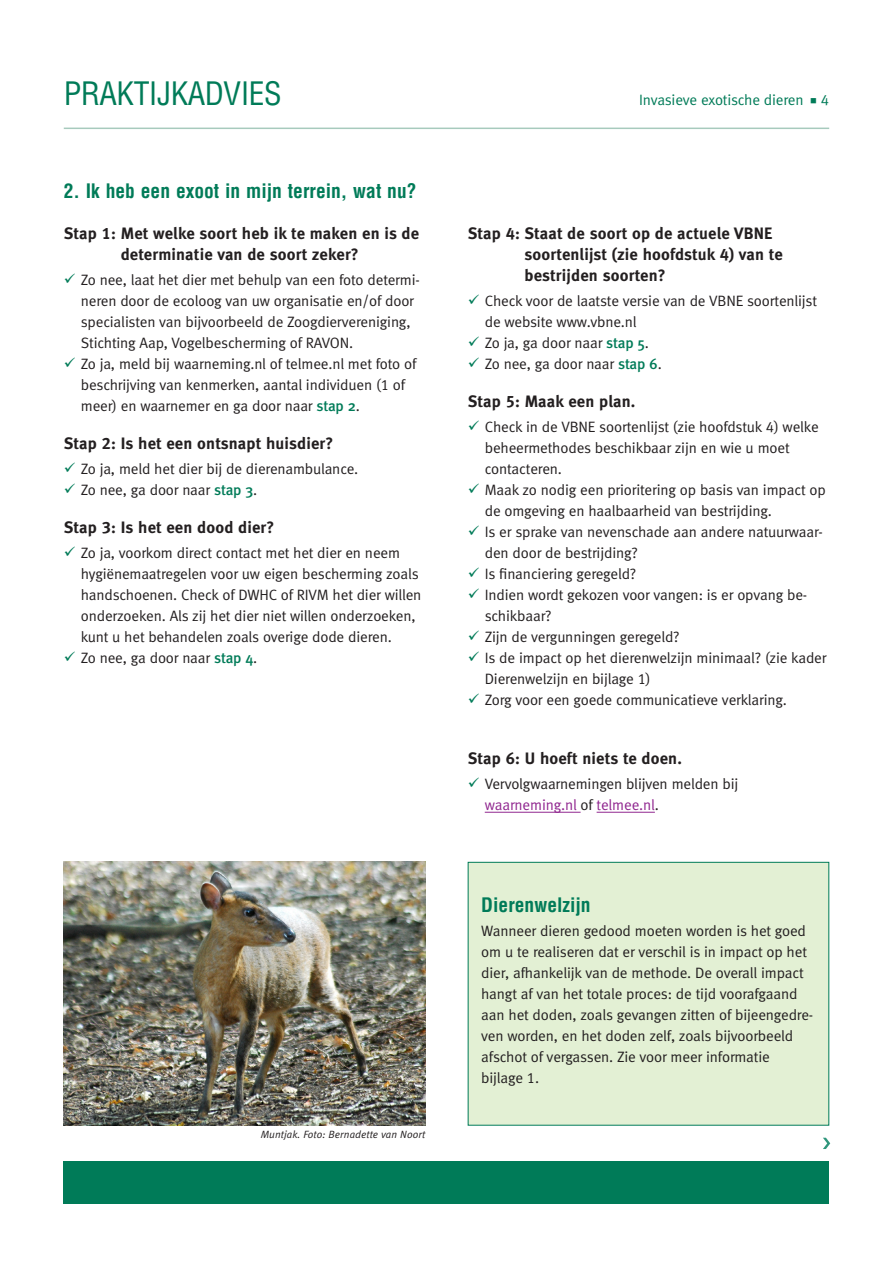
<style>
.page{position:relative;width:893px;height:1263px;background:#fff}
.page>*{position:absolute;margin:0;border:0;box-sizing:border-box;transform-origin:0 0}
.t1{font:condensed 31.5px "Helvetica";letter-spacing:-.015em;color:#007b58}
.tussenkop{font:700 condensed 19.5px "Helvetica";color:#007b58}
.zwart_kopje{font:16.5px/21px "Meta Bold LF";letter-spacing:.01em;color:#231f20;text-align:center}
.brood{font:15px/21px "Meta Normal LF";letter-spacing:-.01em;color:#231f20}
.header_groen{font:15px "Meta Normal LF";letter-spacing:-.015em;color:#007b58}
.fotobijschrift{font:italic 10.5px "Meta Normal LF";letter-spacing:.01em;color:#231f20}
.s1{font-family:"Meta";font-weight:500;color:#007b58}
.s2{color:#90268f}
</style>
<div class="page">
<hr style="left:64px;top:128px;width:765px;height:1px;background:#a7cabd">
<div style="left:64px;top:1161px;width:765px;height:42px;background:#007b58"></div>
<hr style="left:485px;top:812px;width:96px;height:1px;background:#90268f">
<hr style="left:597px;top:812px;width:58px;height:1px;background:#90268f">
<div style="left:468px;top:862px;width:361px;height:263px;background:#e3f0d4"></div>
<img style="left:64px;top:862px;width:361px;height:263px">
<svg style="left:823px;top:1138px;width:7px;height:11px"></svg>
<h1 class="t1" style="left:64px;top:74px;width:219px">PRAKTIJKADVIES</h1>
<p class="tussenkop" style="left:64px;top:179px;width:354px">2. Ik heb een exoot in mijn terrein, wat nu?</p>
<p class="zwart_kopje" style="left:64px;top:222px;width:357px">Stap 1: Met welke soort heb ik te maken en is de determinatie van de soort zeker?</p>
<p class="brood" style="left:81px;top:269px;width:341px">Zo nee, laat het dier met behulp van een foto determi&shy;neren door de ecoloog van uw organisatie en/of door specialisten van bijvoorbeeld de Zoogdiervereniging, Stichting Aap, Vogelbescherming of RAVON.</p>
<p class="brood" style="left:81px;top:353px;width:337px">Zo ja, meld bij waarneming.nl of telmee.nl met foto of beschrijving van kenmerken, aantal individuen (1 of meer) en waarnemer en ga door naar <span class="s1">stap 2</span>.</p>
<p class="zwart_kopje" style="left:64px;top:432px;width:271px">Stap 2: Is het een ontsnapt huisdier?</p>
<p class="brood" style="left:81px;top:458px;width:279px">Zo ja, meld het dier bij de dierenambulance.</p>
<p class="brood" style="left:81px;top:479px;width:178px">Zo nee, ga door naar <span class="s1">stap 3</span>.</p>
<p class="zwart_kopje" style="left:64px;top:516px;width:212px">Stap 3: Is het een dood dier?</p>
<p class="brood" style="left:81px;top:542px;width:342px">Zo ja, voorkom direct contact met het dier en neem hygiënemaatregelen voor uw eigen bescherming zoals handschoenen. Check of DWHC of RIVM het dier willen onderzoeken. Als zij het dier niet willen onderzoeken, kunt u het behandelen zoals overige dode dieren.</p>
<p class="brood" style="left:81px;top:647px;width:178px">Zo nee, ga door naar <span class="s1">stap 4</span>.</p>
<p class="fotobijschrift" style="left:261px;top:1128px;width:166px">Muntjak. Foto: Bernadette van Noort</p>
<p class="header_groen" style="left:639px;top:91px;width:192px">Invasieve exotische dieren ■ 4</p>
<p class="zwart_kopje" style="left:524px;top:222px;width:260px;text-align:left;text-indent:-57px">Stap 4: Staat de soort op de actuele VBNE soortenlijst (zie hoofdstuk 4) van te bestrijden soorten?</p>
<p class="brood" style="left:485px;top:290px;width:334px">Check voor de laatste versie van de VBNE soortenlijst de website www.vbne.nl</p>
<p class="brood" style="left:485px;top:332px;width:166px">Zo ja, ga door naar <span class="s1">stap 5</span>.</p>
<p class="brood" style="left:485px;top:353px;width:179px">Zo nee, ga door naar <span class="s1">stap 6</span>.</p>
<p class="zwart_kopje" style="left:468px;top:390px;width:169px">Stap 5: Maak een plan.</p>
<p class="brood" style="left:485px;top:416px;width:335px">Check in de VBNE soortenlijst (zie hoofdstuk 4) welke beheermethodes beschikbaar zijn en wie u moet contacteren.</p>
<p class="brood" style="left:485px;top:479px;width:343px">Maak zo nodig een prioritering op basis van impact op de omgeving en haalbaarheid van bestrijding.</p>
<p class="brood" style="left:485px;top:521px;width:340px">Is er sprake van nevenschade aan andere natuurwaar&shy;den door de bestrijding?</p>
<p class="brood" style="left:485px;top:563px;width:153px">Is financiering geregeld?</p>
<p class="brood" style="left:485px;top:584px;width:324px">Indien wordt gekozen voor vangen: is er opvang be&shy;schikbaar?</p>
<p class="brood" style="left:485px;top:626px;width:196px">Zijn de vergunningen geregeld?</p>
<p class="brood" style="left:485px;top:647px;width:343px">Is de impact op het dierenwelzijn minimaal? (zie kader<br>Dierenwelzijn en bijlage 1)</p>
<p class="brood" style="left:485px;top:689px;width:304px">Zorg voor een goede communicatieve verklaring.</p>
<p class="zwart_kopje" style="left:468px;top:747px;width:216px">Stap 6: U hoeft niets te doen.</p>
<p class="brood" style="left:485px;top:773px;width:255px">Vervolgwaarnemingen blijven melden bij <span class="s2">waarneming.nl</span> of <span class="s2">telmee.nl</span>.</p>
<p class="tussenkop" style="left:481px;top:893px;width:111px">Dierenwelzijn</p>
<p class="brood" style="left:481px;top:920px;width:334px">Wanneer dieren gedood moeten worden is het goed om u te realiseren dat er verschil is in impact op het dier, afhankelijk van de methode. De overall impact hangt af van het totale proces: de tijd voorafgaand aan het doden, zoals gevangen zitten of bijeengedre&shy;ven worden, en het doden zelf, zoals bijvoorbeeld afschot of vergassen. Zie voor meer informatie bijlage 1.</p>
</div>
